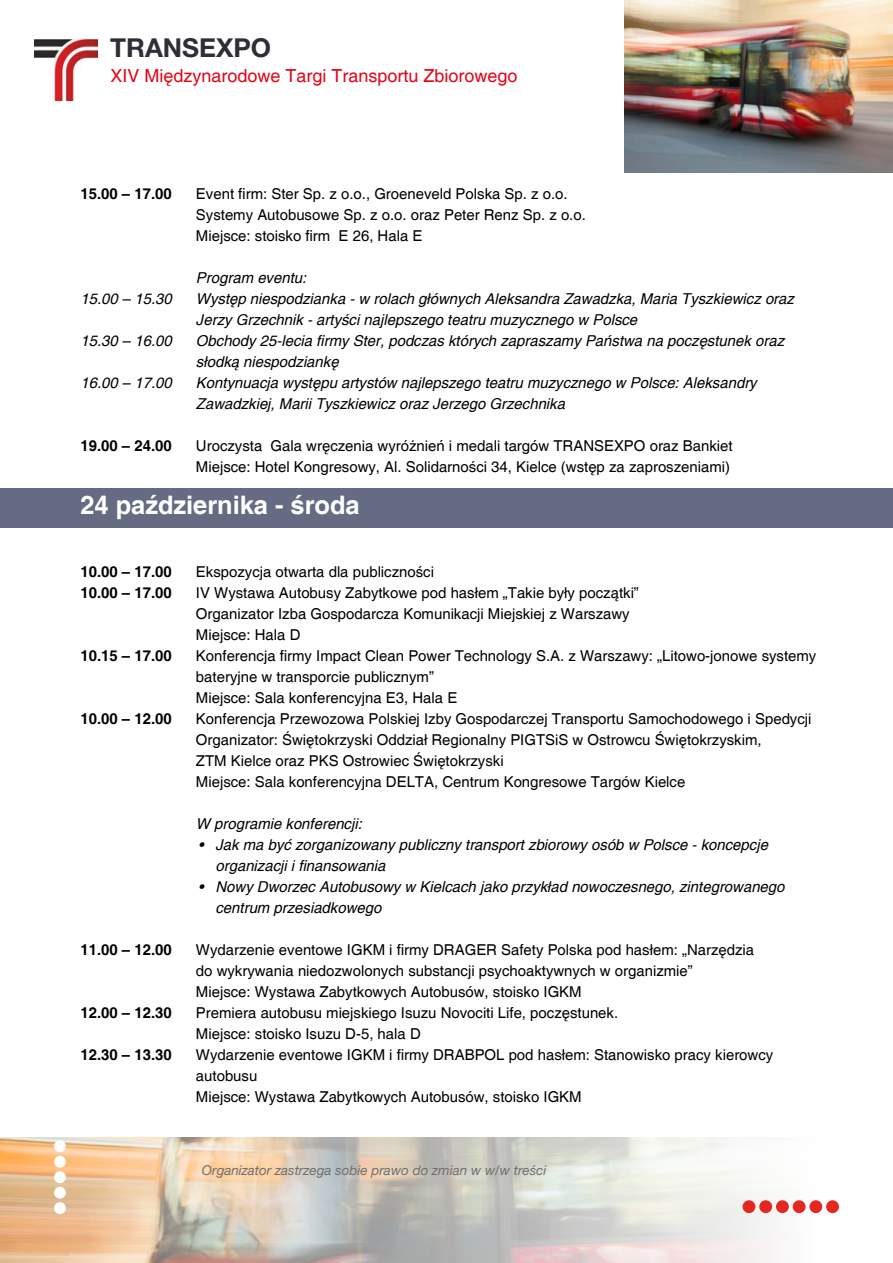
<style>
.page{position:relative;width:893px;height:1263px;background:#fff}
.page>*{position:absolute;margin:0;border:0;box-sizing:border-box;transform-origin:0 0}
.t1{font:700 26.1px "Helvetica Neue LT Pro";color:#2e2e35}
.t2{font:700 25.5px "Helvetica";color:#fff}
.t3{font:18px "Helvetica";color:#e30517}
.t4{font:15px/21px "Helvetica";color:#000}
.t5{font:italic 15px/21px "Helvetica";color:#000}
.t6{font:700 15px "Helvetica";color:#000}
.t7{font:italic 13.5px "Helvetica Neue LT Pro";color:#706f6f}
</style>
<div class="page">
<img style="left:624px;top:0;width:269px;height:173px">
<img style="left:0;top:1137px;width:839px;height:126px">
<div style="left:743px;top:1200px;width:12px;height:13px;background:#e52722;border-radius:50%"></div>
<div style="left:759px;top:1200px;width:13px;height:13px;background:#e52722;border-radius:50%"></div>
<div style="left:776px;top:1200px;width:13px;height:13px;background:#e52722;border-radius:50%"></div>
<div style="left:793px;top:1200px;width:12px;height:13px;background:#e52722;border-radius:50%"></div>
<div style="left:809px;top:1200px;width:13px;height:13px;background:#e52722;border-radius:50%"></div>
<div style="left:826px;top:1200px;width:13px;height:13px;background:#e52722;border-radius:50%"></div>
<div style="left:54px;top:1202px;width:12px;height:12px;background:#fff;border-radius:50%"></div>
<div style="left:54px;top:1187px;width:12px;height:12px;background:#fff;border-radius:50%"></div>
<div style="left:54px;top:1171px;width:12px;height:12px;background:#fff;border-radius:50%"></div>
<div style="left:54px;top:1156px;width:12px;height:12px;background:#fff;border-radius:50%"></div>
<div style="left:54px;top:1140px;width:12px;height:12px;background:#fff;border-radius:50%"></div>
<img style="left:34px;top:38px;width:64px;height:63px">
<div style="left:0;top:488px;width:893px;height:39px;background:#646b82"></div>
<h1 class="t1" style="left:110px;top:32px;width:162px">TRANSEXPO</h1>
<p class="t3" style="left:110px;top:65px;width:409px">XIV Międzynarodowe Targi Transportu Zbiorowego</p>
<p class="t6" style="left:80px;top:184px;width:93px">15.00 – 17.00</p>
<p class="t4" style="left:196px;top:184px;width:391px">Event firm: Ster Sp. z o.o., Groeneveld Polska Sp. z o.o.<br>Systemy Autobusowe Sp. z o.o. oraz Peter Renz Sp. z o.o.<br>Miejsce: stoisko firm E 26, Hala E</p>
<p class="t5" style="left:196px;top:268px;width:112px">Program eventu:</p>
<p class="t5" style="left:80px;top:289px;width:93px">15.00 – 15.30</p>
<p class="t5" style="left:196px;top:289px;width:599px">Występ niespodzianka - w rolach głównych Aleksandra Zawadzka, Maria Tyszkiewicz oraz<br>Jerzy Grzechnik - artyści najlepszego teatru muzycznego w Polsce</p>
<p class="t5" style="left:80px;top:331px;width:93px">15.30 – 16.00</p>
<p class="t5" style="left:196px;top:331px;width:590px">Obchody 25-lecia firmy Ster, podczas których zapraszamy Państwa na poczęstunek oraz słodką niespodziankę</p>
<p class="t5" style="left:80px;top:373px;width:93px">16.00 – 17.00</p>
<p class="t5" style="left:196px;top:373px;width:562px">Kontynuacja występu artystów najlepszego teatru muzycznego w Polsce: Aleksandry<br>Zawadzkiej, Marii Tyszkiewicz oraz Jerzego Grzechnika</p>
<p class="t6" style="left:80px;top:436px;width:93px">19.00 – 24.00</p>
<p class="t4" style="left:196px;top:436px;width:538px">Uroczysta Gala wręczenia wyróżnień i medali targów TRANSEXPO oraz Bankiet<br>Miejsce: Hotel Kongresowy, Al. Solidarności 34, Kielce (wstęp za zaproszeniami)</p>
<h2 class="t2" style="left:80px;top:489px;width:281px">24 października - środa</h2>
<p class="t6" style="left:80px;top:562px;width:93px">10.00 – 17.00</p>
<p class="t4" style="left:196px;top:562px;width:240px">Ekspozycja otwarta dla publiczności</p>
<p class="t6" style="left:80px;top:583px;width:93px">10.00 – 17.00</p>
<p class="t4" style="left:196px;top:583px;width:444px">IV Wystawa Autobusy Zabytkowe pod hasłem „Takie były początki”<br>Organizator Izba Gospodarcza Komunikacji Miejskiej z Warszawy<br>Miejsce: Hala D</p>
<p class="t6" style="left:80px;top:646px;width:93px">10.15 – 17.00</p>
<p class="t4" style="left:196px;top:646px;width:622px">Konferencja firmy Impact Clean Power Technology S.A. z Warszawy: „Litowo-jonowe systemy bateryjne w transporcie publicznym”<br>Miejsce: Sala konferencyjna E3, Hala E</p>
<p class="t6" style="left:80px;top:709px;width:93px">10.00 – 12.00</p>
<p class="t4" style="left:196px;top:709px;width:617px">Konferencja Przewozowa Polskiej Izby Gospodarczej Transportu Samochodowego i Spedycji Organizator: Świętokrzyski Oddział Regionalny PIGTSiS w Ostrowcu Świętokrzyskim,<br>ZTM Kielce oraz PKS Ostrowiec Świętokrzyski<br>Miejsce: Sala konferencyjna DELTA, Centrum Kongresowe Targów Kielce</p>
<p class="t5" style="left:196px;top:814px;width:167px">W programie konferencji:</p>
<p class="t5" style="left:215px;top:835px;width:554px;text-indent:-17px">• Jak ma być zorganizowany publiczny transport zbiorowy osób w Polsce - koncepcje organizacji i finansowania</p>
<p class="t5" style="left:215px;top:877px;width:571px;text-indent:-17px">• Nowy Dworzec Autobusowy w Kielcach jako przykład nowoczesnego, zintegrowanego centrum przesiadkowego</p>
<p class="t6" style="left:80px;top:940px;width:93px">11.00 – 12.00</p>
<p class="t4" style="left:196px;top:940px;width:560px">Wydarzenie eventowe IGKM i firmy DRAGER Safety Polska pod hasłem: „Narzędzia do wykrywania niedozwolonych substancji psychoaktywnych w organizmie”<br>Miejsce: Wystawa Zabytkowych Autobusów, stoisko IGKM</p>
<p class="t6" style="left:80px;top:1003px;width:93px">12.00 – 12.30</p>
<p class="t4" style="left:196px;top:1003px;width:424px">Premiera autobusu miejskiego Isuzu Novociti Life, poczęstunek.<br>Miejsce: stoisko Isuzu D-5, hala D</p>
<p class="t6" style="left:80px;top:1045px;width:93px">12.30 – 13.30</p>
<p class="t4" style="left:196px;top:1045px;width:579px">Wydarzenie eventowe IGKM i firmy DRABPOL pod hasłem: Stanowisko pracy kierowcy autobusu<br>Miejsce: Wystawa Zabytkowych Autobusów, stoisko IGKM</p>
<p class="t7" style="left:202px;top:1162px;width:346px">Organizator zastrzega sobie prawo do zmian w w/w treści</p>
</div>
